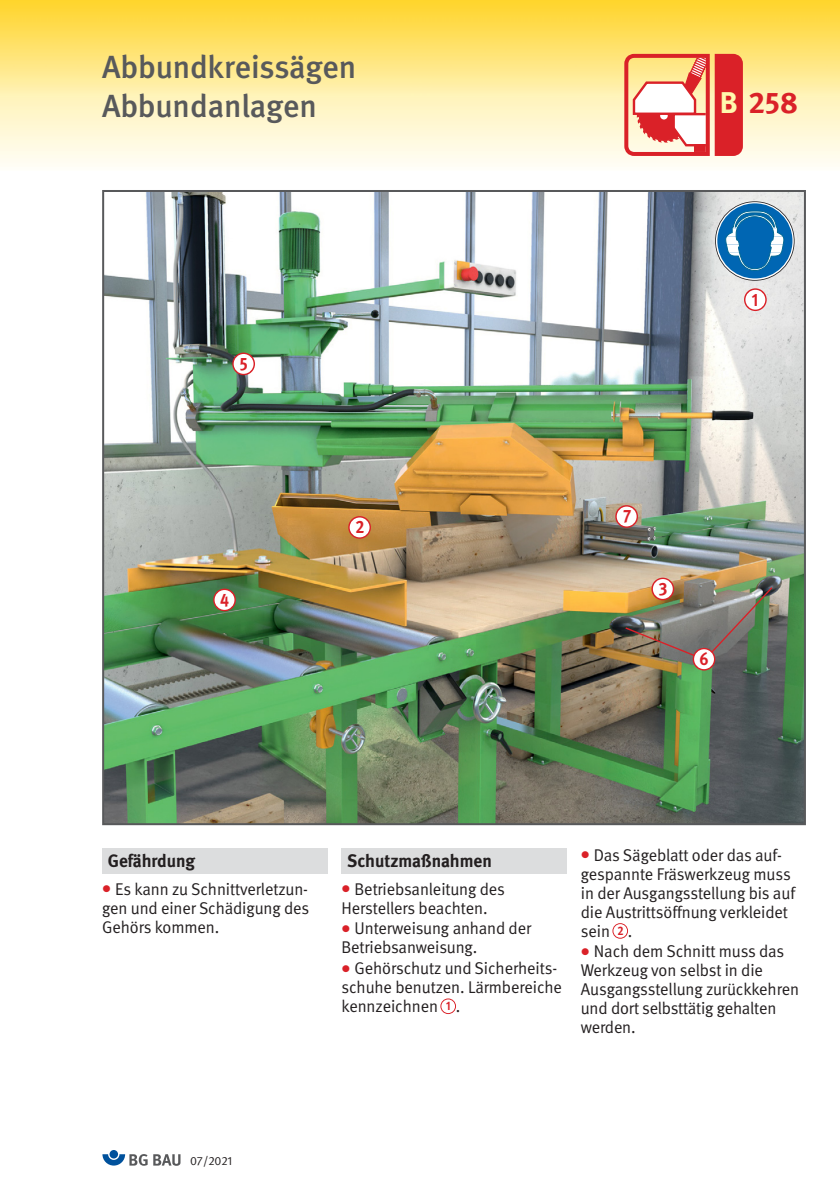
<style>
.page{position:relative;width:840px;height:1191px;background:#fff}
.page>*{position:absolute;margin:0;border:0;box-sizing:border-box;transform-origin:0 0}
.t1{font:500 32px/39px "DGUV Meta";letter-spacing:-.01em;color:#58595b}
.t2{font:700 30px "DGUV Meta";color:#da2128}
.t3{font:700 18px "DGUV Meta";color:#231f20}
.t4{font:700 18px "DGUV Meta";color:#da2128;scale:.9 1}
.t5{font:17px/19px "DGUV Meta";letter-spacing:-.005em;color:#231f20}
.t6{font:700 12.4px "DGUV Meta";color:#da2128;scale:.9 1}
.t7{font:12px "DGUV Meta";letter-spacing:-.005em;color:#231f20}
.s1{color:#fff9ae}
.s2{color:#da2128}
.s3{font-weight:700;font-size:12.4px;color:#da2128}
</style>
<div class="page">
<svg style="left:0;top:96px;width:839px;height:70px;background:#fef7d7"></svg>
<img style="left:0;top:0;width:839px;height:96px">
<svg style="left:624px;top:54px;width:81px;height:102px"></svg>
<div style="left:714px;top:54px;width:28px;height:102px;background:#da2128"></div>
<div style="left:102px;top:848px;width:225px;height:25px;background:#dcddde"></div>
<svg style="left:612px;top:923px;width:15px;height:15px"></svg>
<div style="left:613px;top:924px;width:13px;height:13px;background:#fff;border-radius:50%"></div>
<img style="left:105px;top:193px;width:697px;height:629px">
<div style="left:109px;top:1150px;width:9px;height:8px;background:#00519c;border-radius:50%"></div>
<svg style="left:102px;top:1154px;width:45px;height:11px"></svg>
<svg style="left:153px;top:1154px;width:27px;height:11px"></svg>
<img style="left:623px;top:585px;width:150px;height:76px">
<svg style="left:692px;top:648px;width:23px;height:22px"></svg>
<div style="left:693px;top:649px;width:20px;height:20px;background:#fff;border-radius:50%"></div>
<svg style="left:743px;top:288px;width:23px;height:23px"></svg>
<div style="left:745px;top:290px;width:19px;height:20px;background:#fff;border-radius:50%"></div>
<svg style="left:651px;top:577px;width:22px;height:23px"></svg>
<div style="left:652px;top:579px;width:20px;height:20px;background:#fff;border-radius:50%"></div>
<svg style="left:213px;top:588px;width:23px;height:23px"></svg>
<div style="left:214px;top:590px;width:20px;height:20px;background:#fff;border-radius:50%"></div>
<svg style="left:232px;top:352px;width:23px;height:23px"></svg>
<div style="left:233px;top:354px;width:20px;height:20px;background:#fff;border-radius:50%"></div>
<div style="left:341px;top:848px;width:225px;height:25px;background:#dcddde"></div>
<svg style="left:715px;top:202px;width:78px;height:78px"></svg>
<div style="left:717px;top:203px;width:75px;height:75px;background:#0066b3;border-radius:50%"></div>
<svg style="left:725px;top:211px;width:58px;height:59px"></svg>
<div style="left:714px;top:201px;width:80px;height:80px;border:2px solid #231f20;border-radius:50%"></div>
<svg style="left:348px;top:516px;width:23px;height:23px"></svg>
<div style="left:349px;top:517px;width:20px;height:20px;background:#fff;border-radius:50%"></div>
<svg style="left:615px;top:505px;width:22px;height:23px"></svg>
<div style="left:616px;top:506px;width:20px;height:20px;background:#fff;border-radius:50%"></div>
<svg style="left:440px;top:998px;width:16px;height:16px"></svg>
<div style="left:441px;top:999px;width:14px;height:14px;background:#fff;border-radius:50%"></div>
<h1 class="t1" style="left:102px;top:50px;width:255px">Abbundkreissägen<br>Abbundanlagen</h1>
<p class="t4" style="left:240px;top:356px;width:10px">5</p>
<p class="t4" style="left:220px;top:592px;width:11px">4</p>
<p class="t4" style="left:355px;top:520px;width:12px">2</p>
<h2 class="t2" style="left:719px;top:90px;width:80px"><span class="s1">B</span> 258</h2>
<p class="t4" style="left:751px;top:292px;width:9px">1</p>
<p class="t4" style="left:623px;top:509px;width:10px">7</p>
<p class="t4" style="left:658px;top:581px;width:11px">3</p>
<p class="t4" style="left:699px;top:651px;width:12px">6</p>
<p class="t3" style="left:108px;top:853px;width:89px">Gefährdung</p>
<p class="t5" style="left:102px;top:880px;width:208px;text-align:justify"><span class="s2">●</span> Es kann zu Schnittverletzun&shy;gen und einer Schädigung des Gehörs kommen.</p>
<p class="t3" style="left:347px;top:853px;width:146px">Schutzmaßnahmen</p>
<p class="t5" style="left:341px;top:880px;width:165px"><span class="s2">●</span> Betriebsanleitung des<br>Herstellers beachten.</p>
<p class="t5" style="left:341px;top:920px;width:191px"><span class="s2">●</span> Unterweisung anhand der<br>Betriebsanweisung.</p>
<p class="t5" style="left:341px;top:960px;width:222px"><span class="s2">●</span> Gehörschutz und Sicherheits&shy;schuhe benutzen. Lärmbereiche kennzeichnen .<span class="s3">1</span></p>
<p class="t5" style="left:580px;top:846px;width:216px"><span class="s2">●</span> Das Sägeblatt oder das auf - gespannte Fräswerkzeug muss in der Ausgangsstellung bis auf die Austrittsöffnung verkleidet sein .</p>
<p class="t5" style="left:580px;top:943px;width:219px"><span class="s2">●</span> Nach dem Schnitt muss das<br>Werkzeug von selbst in die<br>Ausgangsstellung zurückkehren und dort selbsttätig gehalten werden.</p>
<p class="t6" style="left:617px;top:925px;width:8px">2</p>
<p class="t7" style="left:190px;top:1156px;width:44px">07/2021</p>
</div>
